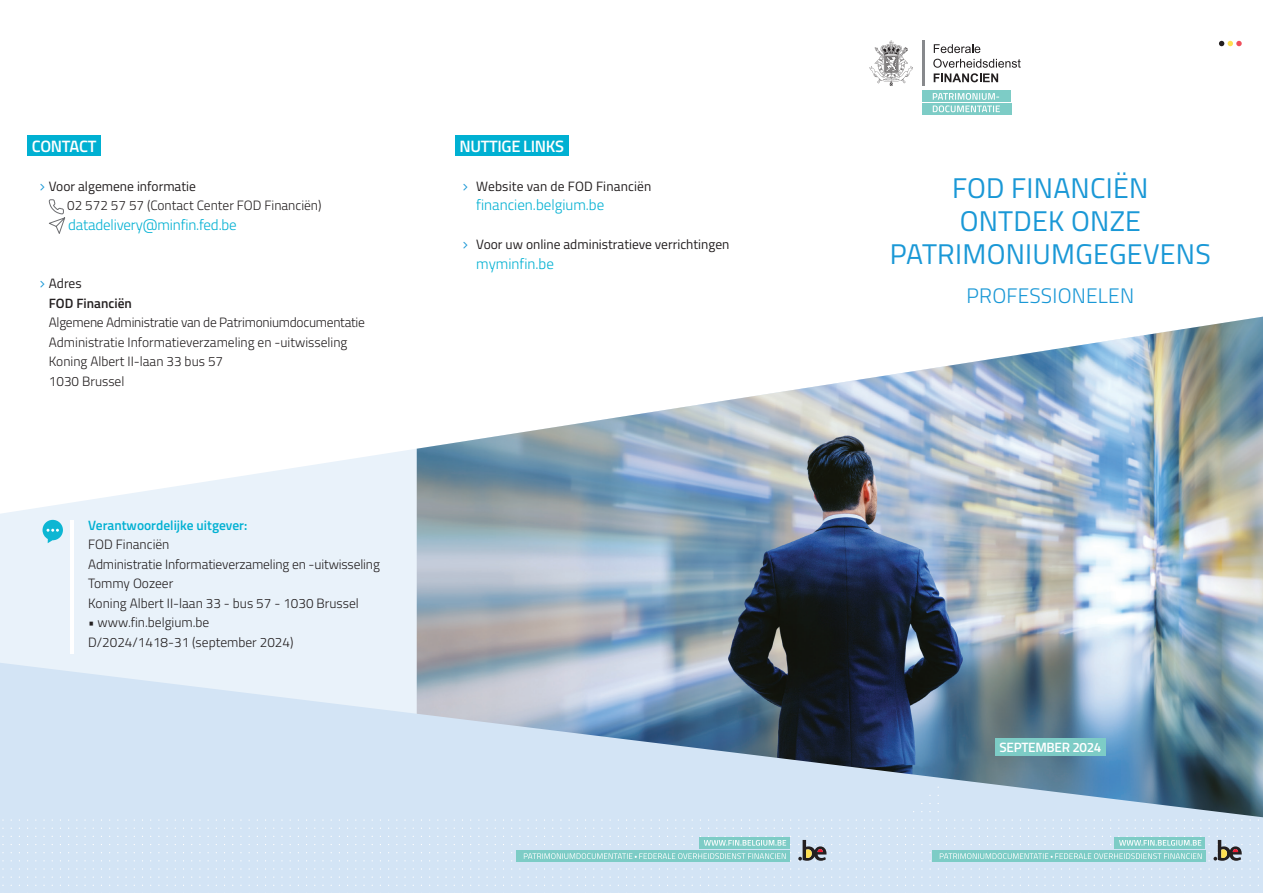
<style>
.page{position:relative;width:1263px;height:893px;background:#fff}
.page>*{position:absolute;margin:0;border:0;box-sizing:border-box;transform-origin:0 0}
.t1{font:28.5px/33px "Titillium";letter-spacing:.01em;color:#1a98d6;text-align:center}
.t2{font:300 21px "Titillium";letter-spacing:.01em;color:#1a98d6}
.titre04_bleu{font:600 16.5px "Titillium";letter-spacing:-.02em;color:#fff}
.paragraphe_list{font:300 15px "Titillium";color:#00b0d2}
.courant{font:300 15px "Titillium";letter-spacing:-.01em;color:#00b0d2}
.courant-2{font:300 13.5px "Titillium";color:#231f20}
.t3{font:13.5px "Titillium";color:#231f20}
.courant-3{font:300 13.5px "Titillium";letter-spacing:-.02em;color:#231f20}
.t4{font:600 13.5px "Titillium";color:#00b0d2}
.titre04_vert{font:600 13.5px "Titillium";letter-spacing:-.02em;color:#fff}
.courant-4{font:600 13.5px "Titillium";color:#231f20}
</style>
<div class="page">
<svg style="left:0;top:448px;width:417px;height:215px;fill:#e9f2fa"></svg>
<img style="left:417px;top:317px;width:846px;height:346px">
<svg style="left:0;top:663px;width:1263px;height:229px;background:#acc0d3"></svg>
<svg style="left:0;top:868px;width:1263px;height:2px;background:#d6e5f5"></svg>
<svg style="left:0;top:892px;width:1263px;height:1px"></svg>
<svg style="left:0;top:885px;width:1263px;height:1px"></svg>
<svg style="left:0;top:876px;width:1263px;height:2px;background:#d6e5f5"></svg>
<svg style="left:0;top:828px;width:1263px;height:1px"></svg>
<svg style="left:0;top:819px;width:1263px;height:2px;background:#d6e5f5"></svg>
<svg style="left:1219px;top:41px;width:23px;height:5px"></svg>
<svg style="left:0;top:836px;width:1263px;height:25px;background:#bfdce7"></svg>
<div style="left:922px;top:91px;width:88px;height:11px;background:#7dccc6"></div>
<div style="left:922px;top:103px;width:89px;height:11px;background:#7dccc6"></div>
<svg style="left:933px;top:93px;width:67px;height:19px"></svg>
<hr style="left:922px;top:41px;width:2px;height:45px;background:#87898c">
<svg style="left:870px;top:41px;width:43px;height:45px"></svg>
<svg style="left:934px;top:44px;width:46px;height:9px"></svg>
<svg style="left:933px;top:59px;width:88px;height:23px"></svg>
<div style="left:455px;top:135px;width:114px;height:21px;background:#00b0d2"></div>
<div style="left:28px;top:135px;width:73px;height:21px;background:#00b0d2"></div>
<svg style="left:48px;top:199px;width:17px;height:35px"></svg>
<div style="left:995px;top:738px;width:111px;height:18px;background:#7dccc6"></div>
<hr style="left:70px;top:520px;width:3px;height:134px;background:#fff">
<svg style="left:43px;top:520px;width:20px;height:23px"></svg>
<p class="titre04_bleu" style="left:32px;top:133px;width:66px">CONTACT</p>
<p class="t3" style="left:49px;top:176px;width:149px">Voor algemene informatie</p>
<p class="courant-2" style="left:67px;top:195px;width:256px">02 572 57 57 (Contact Center FOD Financiën)</p>
<p class="courant" style="left:68px;top:213px;width:170px">datadelivery@minfin.fed.be</p>
<p class="t3" style="left:49px;top:273px;width:34px">Adres</p>
<p class="courant-4" style="left:49px;top:293px;width:84px">FOD Financiën</p>
<p class="courant-3" style="left:49px;top:312px;width:317px">Algemene Administratie van de Patrimoniumdocumentatie</p>
<p class="courant-2" style="left:49px;top:332px;width:300px">Administratie Informatieverzameling en -uitwisseling</p>
<p class="courant-2" style="left:49px;top:351px;width:176px">Koning Albert II-laan 33 bus 57</p>
<p class="courant-2" style="left:49px;top:371px;width:77px">1030 Brussel</p>
<p class="t4" style="left:88px;top:515px;width:161px">Verantwoordelijke uitgever:</p>
<p class="courant-2" style="left:88px;top:535px;width:83px">FOD Financiën</p>
<p class="courant-2" style="left:88px;top:554px;width:293px">Administratie Informatieverzameling en -uitwisseling</p>
<p class="courant-2" style="left:88px;top:574px;width:87px">Tommy Oozeer</p>
<p class="courant-2" style="left:88px;top:593px;width:272px">Koning Albert II-laan 33 - bus 57 - 1030 Brussel</p>
<p class="courant-2" style="left:88px;top:613px;width:123px">• www.fin.belgium.be</p>
<p class="courant-2" style="left:88px;top:632px;width:207px">D/2024/1418-31 (september 2024)</p>
<p class="titre04_bleu" style="left:459px;top:133px;width:106px">NUTTIGE LINKS</p>
<p class="t3" style="left:476px;top:176px;width:177px">Website van de FOD Financiën</p>
<p class="paragraphe_list" style="left:476px;top:194px;width:130px">financien.belgium.be</p>
<p class="t3" style="left:476px;top:234px;width:255px">Voor uw online administratieve verrichtingen</p>
<p class="paragraphe_list" style="left:476px;top:252px;width:79px">myminfin.be</p>
<p class="t1" style="left:890px;top:170px;width:323px">FOD FINANCIËN<br>ONTDEK ONZE<br>PATRIMONIUMGEGEVENS</p>
<p class="t2" style="left:966px;top:280px;width:169px">PROFESSIONELEN</p>
<p class="titre04_vert" style="left:999px;top:737px;width:103px">SEPTEMBER 2024</p>
</div>
